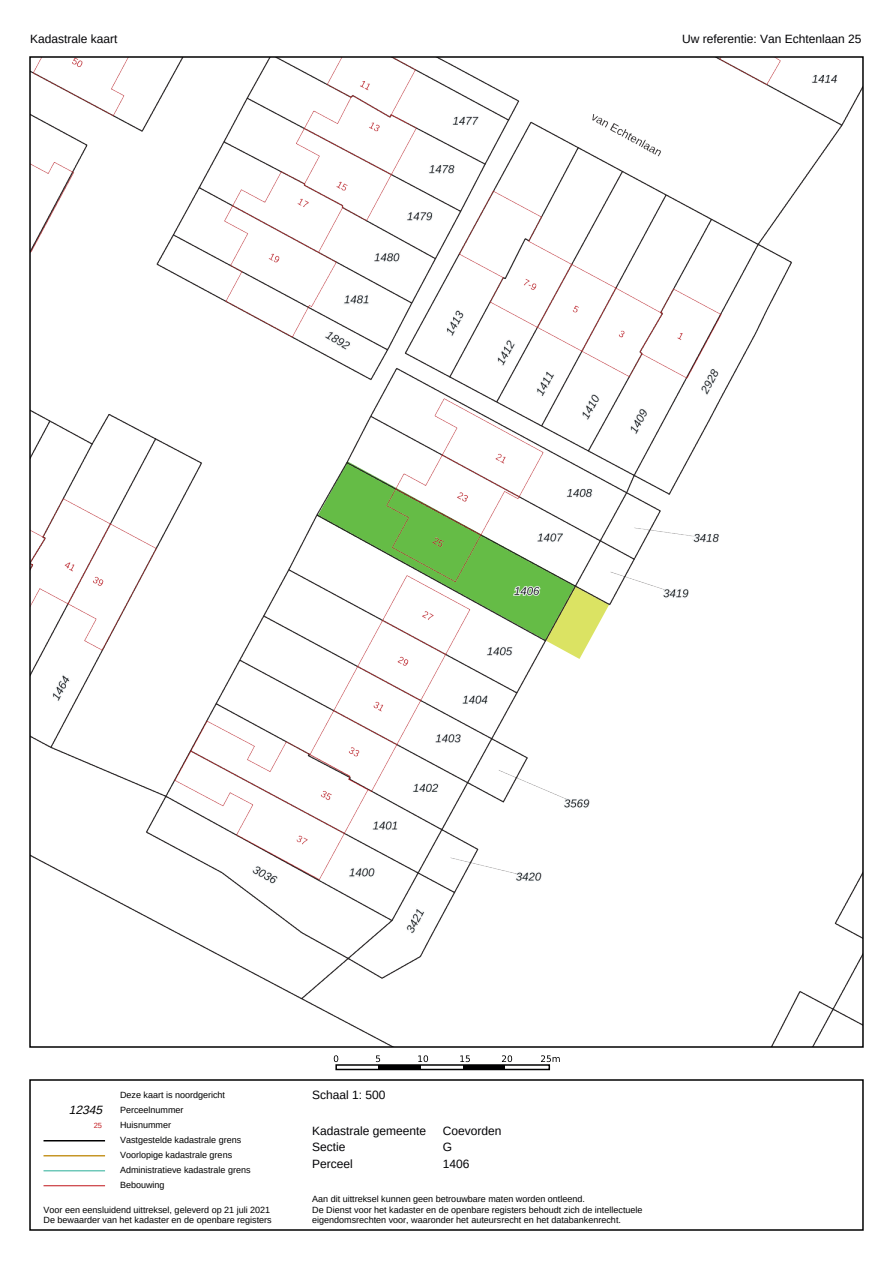
<style>
.page{position:relative;width:893px;height:1263px;background:#fff}
.page>*{position:absolute;margin:0;border:0;box-sizing:border-box;transform-origin:0 0}
.t1{font:12px/16.5px "Liberation Sans";color:#020205}
.t2{font:italic 12px "Liberation Sans";color:#000001}
.t3{font:9px/15px "Liberation Sans";color:#000001}
.t4{font:7.5px "Liberation Sans";color:#c32025}
</style>
<div class="page">
<img style="left:32px;top:59px;width:828px;height:986px">
<svg style="left:541px;top:1055px;width:18px;height:7px"></svg>
<svg style="left:502px;top:1055px;width:10px;height:7px"></svg>
<svg style="left:460px;top:1055px;width:10px;height:7px"></svg>
<svg style="left:418px;top:1055px;width:10px;height:7px"></svg>
<svg style="left:376px;top:1055px;width:4px;height:7px"></svg>
<svg style="left:334px;top:1055px;width:4px;height:7px"></svg>
<div style="left:335px;top:1064px;width:215px;height:6px;border:2px solid #000001"></div>
<hr style="left:44px;top:1140px;width:61px;height:2px;background:#000001">
<hr style="left:44px;top:1155px;width:61px;height:1px;background:#c69626">
<hr style="left:44px;top:1185px;width:61px;height:1px;background:#c32025">
<hr style="left:44px;top:1170px;width:61px;height:2px;background:#6fc8b9">
<h1 class="t1" style="left:30px;top:30px;width:89px">Kadastrale kaart</h1>
<h1 class="t1" style="left:682px;top:30px;width:181px">Uw referentie: Van Echtenlaan 25</h1>
<h1 class="t2" style="left:69px;top:1102px;width:38px">12345</h1>
<p class="t4" style="left:94px;top:1120px;width:10px">25</p>
<p class="t3" style="left:120px;top:1088px;width:132px">Deze kaart is noordgericht<br>Perceelnummer<br>Huisnummer<br>Vastgestelde kadastrale grens<br>Voorlopige kadastrale grens<br>Administratieve kadastrale grens<br>Bebouwing</p>
<p class="t3" style="left:44px;top:1205px;width:230px;line-height:10.5px">Voor een eensluidend uittreksel, geleverd op 21 juli 2021<br>De bewaarder van het kadaster en de openbare registers</p>
<h1 class="t1" style="left:312px;top:1086px;width:75px">Schaal 1: 500</h1>
<h1 class="t1" style="left:312px;top:1122px;width:116px">Kadastrale gemeente<br>Sectie<br>Perceel</h1>
<h1 class="t1" style="left:442px;top:1122px;width:60px">Coevorden<br>G<br>1406</h1>
<p class="t3" style="left:312px;top:1194px;width:332px;line-height:10.5px">Aan dit uittreksel kunnen geen betrouwbare maten worden ontleend.<br>De Dienst voor het kadaster en de openbare registers behoudt zich de intellectuele eigendomsrechten voor, waaronder het auteursrecht en het databankenrecht.</p>
</div>
